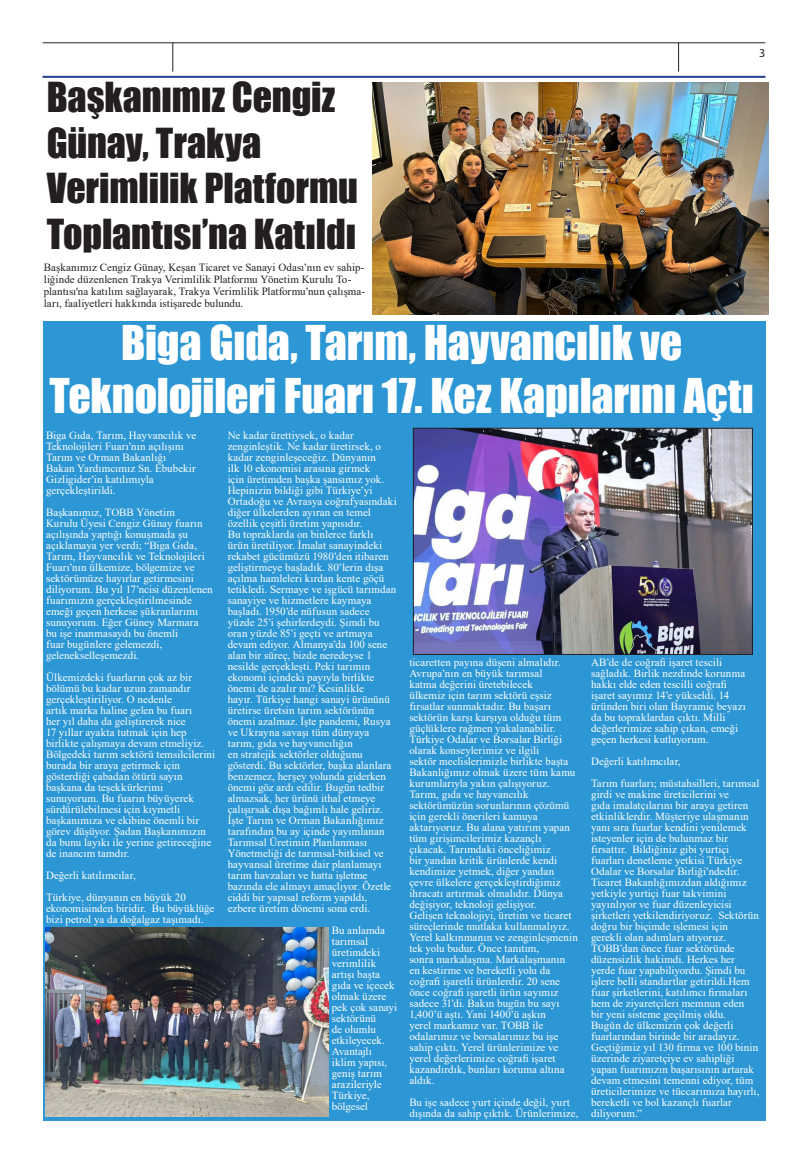
<style>
.page{position:relative;width:808px;height:1163px;background:#fff}
.page>*{position:absolute;margin:0;border:0;box-sizing:border-box;transform-origin:0 0}
.t1{font:44px/52.8px "Impact";letter-spacing:-.005em;color:#fff;text-align:center}
.t2{font:38px/45.6px "Impact";color:#231f20}
.t3{font:12px "Myriad Pro";color:#231f20}
.t4{font:11px/11px "Times New Roman";letter-spacing:.005em;color:#fff}
.t5{font:11px/12px "Times New Roman";letter-spacing:.005em;color:#231f20}
</style>
<div class="page">
<hr style="left:43px;top:43px;width:722px;height:1px;background:#231f20">
<hr style="left:43px;top:76px;width:722px;height:2px;background:#253f8e">
<svg style="left:173px;top:43px;width:1px;height:29px"></svg>
<svg style="left:678px;top:43px;width:1px;height:29px"></svg>
<img style="left:373px;top:83px;width:395px;height:232px">
<div style="left:43px;top:321px;width:722px;height:799px;background:#2c97d4"></div>
<img style="left:415px;top:430px;width:336px;height:222px">
<div style="left:413px;top:428px;width:340px;height:226px;border:1px solid #231f20"></div>
<img style="left:45px;top:927px;width:284px;height:188px">
<p class="t3" style="left:759px;top:45px;width:8px">3</p>
<p class="t2" style="left:47px;top:73px;width:313px">Başkanımız Cengiz<br>Günay, Trakya<br>Verimlilik Platformu<br>Toplantısı’na Katıldı</p>
<p class="t5" style="left:44px;top:261px;width:323px">Başkanımız Cengiz Günay, Keşan Ticaret ve Sanayi Odası’nın ev sahip&shy;liğinde düzenlenen Trakya Verimlilik Platformu Yönetim Kurulu To&shy;plantısı'na katılım sağlayarak, Trakya Verimlilik Platformu’nun çalışma&shy;ları, faaliyetleri hakkında istişarede bulundu.</p>
<p class="t1" style="left:49px;top:315px;width:706px">Biga Gıda, Tarım, Hayvancılık ve<br>Teknolojileri Fuarı 17. Kez Kapılarını Açtı</p>
<p class="t4" style="left:46px;top:429px;width:152px">Biga Gıda, Tarım, Hayvancılık ve<br>Teknolojileri Fuarı’nın açılışını<br>Tarım ve Orman Bakanlığı<br>Bakan Yardımcımız Sn. Ebubekir<br>Gizligider’in katılımıyla gerçekleştirildi.</p>
<p class="t4" style="left:46px;top:506px;width:168px">Başkanımız, TOBB Yönetim<br>Kurulu Üyesi Cengiz Günay fuarın açılışında yaptığı konuşmada şu açıklamaya yer verdi; “Biga Gıda,<br>Tarım, Hayvancılık ve Teknolojileri<br>Fuarı’nın ülkemize, bölgemize ve sektörümüze hayırlar getirmesini diliyorum. Bu yıl 17’ncisi düzenlenen fuarımızın gerçekleştirilmesinde emeği geçen herkese şükranlarımı sunuyorum. Eğer Güney Marmara<br>bu işe inanmasaydı bu önemli<br>fuar bugünlere gelemezdi, gelenekselleşemezdi.</p>
<p class="t4" style="left:46px;top:671px;width:171px">Ülkemizdeki fuarların çok az bir bölümü bu kadar uzun zamandır gerçekleştiriliyor. O nedenle<br>artık marka haline gelen bu fuarı<br>her yıl daha da geliştirerek nice<br>17 yıllar ayakta tutmak için hep birlikte çalışmaya devam etmeliyiz.<br>Bölgedeki tarım sektörü temsilcilerini burada bir araya getirmek için gösterdiği çabadan ötürü sayın başkana da teşekkürlerimi sunuyorum. Bu fuarın büyüyerek sürdürülebilmesi için kıymetli başkanımıza ve ekibine önemli bir görev düşüyor. Şadan Başkanımızın da bunu layıkı ile yerine getireceğine de inancım tamdır.</p>
<p class="t4" style="left:46px;top:869px;width:91px">Değerli katılımcılar,</p>
<p class="t4" style="left:46px;top:891px;width:170px">Türkiye, dünyanın en büyük 20 ekonomisinden biridir. Bu büyüklüğe bizi petrol ya da doğalgaz taşımadı.</p>
<p class="t4" style="left:228px;top:429px;width:171px">Ne kadar ürettiysek, o kadar zenginleştik. Ne kadar üretirsek, o kadar zenginleşeceğiz. Dünyanın<br>ilk 10 ekonomisi arasına girmek<br>için üretimden başka şansımız yok.<br>Hepinizin bildiği gibi Türkiye’yi Ortadoğu ve Avrasya coğrafyasındaki diğer ülkelerden ayıran en temel özellik çeşitli üretim yapısıdır.<br>Bu topraklarda on binlerce farklı ürün üretiliyor. İmalat sanayindeki rekabet gücümüzü 1980’den itibaren geliştirmeye başladık. 80’lerin dışa açılma hamleleri kırdan kente göçü tetikledi. Sermaye ve işgücü tarımdan sanayiye ve hizmetlere kaymaya başladı. 1950’de nüfusun sadece yüzde 25’i şehirlerdeydi. Şimdi bu oran yüzde 85’i geçti ve artmaya devam ediyor. Almanya’da 100 sene alan bir süreç, bizde neredeyse 1 nesilde gerçekleşti. Peki tarımın ekonomi içindeki payıyla birlikte önemi de azalır mı? Kesinlikle<br>hayır. Türkiye hangi sanayi ürününü üretirse üretsin tarım sektörünün önemi azalmaz. İşte pandemi, Rusya ve Ukrayna savaşı tüm dünyaya tarım, gıda ve hayvancılığın<br>en stratejik sektörler olduğunu gösterdi. Bu sektörler, başka alanlara benzemez, herşey yolunda giderken önemi göz ardı edilir. Bugün tedbir almazsak, her ürünü ithal etmeye çalışırsak dışa bağımlı hale geliriz.<br>İşte Tarım ve Orman Bakanlığımız tarafından bu ay içinde yayımlanan Tarımsal Üretimin Planlanması Yönetmeliği de tarımsal-bitkisel ve hayvansal üretime dair planlamayı tarım havzaları ve hatta işletme bazında ele almayı amaçlıyor. Özetle ciddi bir yapısal reform yapıldı, ezbere üretim dönemi sona erdi.</p>
<p class="t4" style="left:332px;top:924px;width:67px">Bu anlamda tarımsal üretimdeki verimlilik artışı başta gıda ve içecek olmak üzere pek çok sanayi sektörünü<br>de olumlu etkileyecek.<br>Avantajlı iklim yapısı, geniş tarım arazileriyle<br>Türkiye, bölgesel</p>
<p class="t4" style="left:409px;top:656px;width:170px">ticaretten payına düşeni almalıdır.<br>Avrupa’nın en büyük tarımsal<br>katma değerini üretebilecek<br>ülkemiz için tarım sektörü eşsiz fırsatlar sunmaktadır. Bu başarı sektörün karşı karşıya olduğu tüm güçlüklere rağmen yakalanabilir.<br>Türkiye Odalar ve Borsalar Birliği olarak konseylerimiz ve ilgili<br>sektör meclislerimizle birlikte başta Bakanlığımız olmak üzere tüm kamu kurumlarıyla yakın çalışıyoruz.<br>Tarım, gıda ve hayvancılık sektörümüzün sorunlarının çözümü için gerekli önerileri kamuya aktarıyoruz. Bu alana yatırım yapan tüm girişimcilerimiz kazançlı çıkacak. Tarımdaki önceliğimiz<br>bir yandan kritik ürünlerde kendi kendimize yetmek, diğer yandan çevre ülkelere gerçekleştirdiğimiz ihracatı artırmak olmalıdır. Dünya değişiyor, teknoloji gelişiyor.<br>Gelişen teknolojiyi, üretim ve ticaret süreçlerinde mutlaka kullanmalıyız.<br>Yerel kalkınmanın ve zenginleşmenin tek yolu budur. Önce tanıtım,<br>sonra markalaşma. Markalaşmanın en kestirme ve bereketli yolu da coğrafi işaretli ürünlerdir. 20 sene önce coğrafi işaretli ürün sayımız sadece 31’di. Bakın bugün bu sayı 1,400’ü aştı. Yani 1400’ü aşkın<br>yerel markamız var. TOBB ile odalarımız ve borsalarımız bu işe sahip çıktı. Yerel ürünlerimize ve yerel değerlerimize coğrafi işaret kazandırdık, bunları koruma altına aldık.</p>
<p class="t4" style="left:409px;top:1096px;width:171px">Bu işe sadece yurt içinde değil, yurt dışında da sahip çıktık. Ürünlerimize,</p>
<p class="t4" style="left:591px;top:656px;width:156px">AB’de de coğrafi işaret tescili sağladık. Birlik nezdinde korunma hakkı elde eden tescilli coğrafi işaret sayımız 14’e yükseldi. 14 üründen biri olan Bayramiç beyazı da bu topraklardan çıktı. Milli değerlerimize sahip çıkan, emeği geçen herkesi kutluyorum.</p>
<p class="t4" style="left:591px;top:755px;width:91px">Değerli katılımcılar,</p>
<p class="t4" style="left:591px;top:777px;width:170px">Tarım fuarları; müstahsilleri, tarımsal girdi ve makine üreticilerini ve<br>gıda imalatçılarını bir araya getiren etkinliklerdir. Müşteriye ulaşmanın yanı sıra fuarlar kendini yenilemek isteyenler için de bulunmaz bir fırsattır. Bildiğiniz gibi yurtiçi fuarları denetleme yetkisi Türkiye Odalar ve Borsalar Birliği’ndedir.<br>Ticaret Bakanlığımızdan aldığımız yetkiyle yurtiçi fuar takvimini yayınlıyor ve fuar düzenleyicisi şirketleri yetkilendiriyoruz. Sektörün doğru bir biçimde işlemesi için gerekli olan adımları atıyoruz.<br>TOBB’dan önce fuar sektöründe düzensizlik hakimdi. Herkes her yerde fuar yapabiliyordu. Şimdi bu işlere belli standartlar getirildi.Hem fuar şirketlerini, katılımcı firmaları hem de ziyaretçileri memnun eden<br>bir yeni sisteme geçilmiş oldu.<br>Bugün de ülkemizin çok değerli fuarlarından birinde bir aradayız.<br>Geçtiğimiz yıl 130 firma ve 100 binin üzerinde ziyaretçiye ev sahipliği yapan fuarımızın başarısının artarak devam etmesini temenni ediyor, tüm üreticilerimize ve tüccarımıza hayırlı, bereketli ve bol kazançlı fuarlar diliyorum.”</p>
</div>
